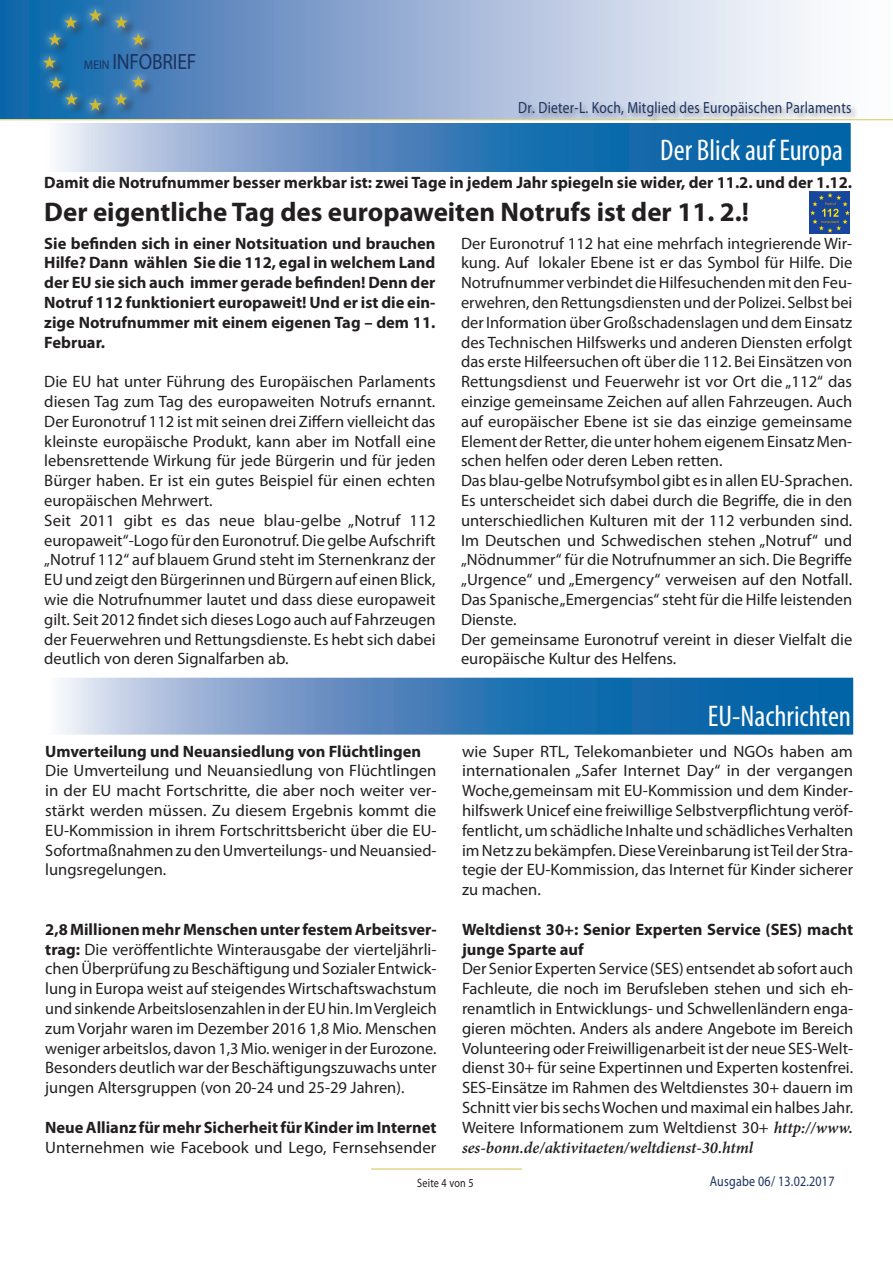
<style>
.page{position:relative;width:893px;height:1263px;background:#fff}
.page>*{position:absolute;margin:0;border:0;box-sizing:border-box;transform-origin:0 0}
.t1{font:condensed 30px "Myriad Pro";color:#fff}
.t2{font:700 27px "Myriad Pro";color:#231f20}
.t3{font:22.05px "Myriad Pro";letter-spacing:-.01em;color:#1b325f;scale:.88 1}
.t4{font:16.5px/19.8px "Myriad Pro";color:#231f20;text-align:justify}
.t5{font:700 16.5px/19.8px "Myriad Pro";color:#231f20}
.t6{font:italic 600 16.5px "Minion Pro";letter-spacing:-.005em;color:#231f20}
.t7{font:16.2px "Myriad Pro";letter-spacing:.02em;color:#1b325f;scale:.83 1}
.t8{font:14.4px "Myriad Pro";letter-spacing:.02em;color:#1b325f;scale:.83 1}
.t9{font:12.15px "Myriad Pro";letter-spacing:.02em;color:#231f20;scale:.83 1}
.s1{font-size:12.75px}
.s2{font-weight:700}
.s3{font-family:"Minion Pro";font-weight:600;font-style:italic}
</style>
<div class="page">
<hr style="left:0;top:119px;width:893px;height:1px;background:#e0d584">
<hr style="left:371px;top:1168px;width:151px;height:2px;background:#e0d584">
<svg style="left:0;top:0;width:811px;height:119px;background:#9cb4d7"></svg>
<div style="left:42px;top:8px;width:113px;height:114px;background:#231f20;opacity:.75"></div>
<div style="left:35px;top:1px;width:118px;height:118px;background:#fff;opacity:.75"></div>
<svg style="left:89px;top:9px;width:13px;height:12px"></svg>
<svg style="left:43px;top:56px;width:13px;height:12px"></svg>
<svg style="left:89px;top:98px;width:13px;height:13px"></svg>
<svg style="left:115px;top:76px;width:30px;height:29px"></svg>
<svg style="left:49px;top:76px;width:29px;height:29px"></svg>
<svg style="left:48px;top:16px;width:29px;height:29px"></svg>
<svg style="left:115px;top:16px;width:30px;height:29px"></svg>
<div style="left:518px;top:100px;width:340px;height:24px;background:#231f20;opacity:.39"></div>
<svg style="left:57px;top:126px;width:791px;height:43px;background:#4d89bd"></svg>
<svg style="left:59px;top:681px;width:791px;height:51px;background:#4d89bd"></svg>
<img style="left:809px;top:191px;width:40px;height:42px">
<h3 class="t3" style="left:84px;top:48px;width:129px"><span class="s1">MEIN</span> INFOBRIEF</h3>
<p class="t7" style="left:518px;top:98px;width:403px">Dr. Dieter-L. Koch, Mitglied des Europäischen Parlaments</p>
<h1 class="t1" style="left:660px;top:132px;width:184px">Der Blick auf Europa</h1>
<p class="t5" style="left:44px;top:172px;width:809px">Damit die Notrufnummer besser merkbar ist: zwei Tage in jedem Jahr spiegeln sie wider, der 11.2. und der 1.12.</p>
<h2 class="t2" style="left:44px;top:194px;width:706px">Der eigentliche Tag des europaweiten Notrufs ist der 11. 2.!</h2>
<p class="t5" style="left:44px;top:232px;width:393px;text-align:justify">Sie befinden sich in einer Notsituation und brauchen Hilfe? Dann wählen Sie die 112, egal in welchem Land der EU sie sich auch immer gerade befinden! Denn der Notruf 112 funktioniert europaweit! Und er ist die ein&shy;zige Notrufnummer mit einem eigenen Tag – dem 11.<br>Februar.</p>
<p class="t4" style="left:44px;top:371px;width:393px;text-align:left">Die EU hat unter Führung des Europäischen Parlaments diesen Tag zum Tag des europaweiten Notrufs ernannt.<br>Der Euronotruf 112 ist mit seinen drei Ziffern vielleicht das kleinste europäische Produkt, kann aber im Notfall eine lebensrettende Wirkung für jede Bürgerin und für jeden Bürger haben. Er ist ein gutes Beispiel für einen echten europäischen Mehrwert.<br>Seit 2011 gibt es das neue blau-gelbe „Notruf 112 europaweit“-Logo für den Euronotruf. Die gelbe Aufschrift „Notruf 112“ auf blauem Grund steht im Sternenkranz der EU und zeigt den Bürgerinnen und Bürgern auf einen Blick, wie die Notrufnummer lautet und dass diese europaweit gilt. Seit 2012 findet sich dieses Logo auch auf Fahrzeugen der Feuerwehren und Rettungsdienste. Es hebt sich dabei deutlich von deren Signalfarben ab.</p>
<p class="t4" style="left:461px;top:233px;width:393px;text-align:left">Der Euronotruf 112 hat eine mehrfach integrierende Wir&shy;kung. Auf lokaler Ebene ist er das Symbol für Hilfe. Die Notrufnummer verbindet die Hilfesuchenden mit den Feu&shy;erwehren, den Rettungsdiensten und der Polizei. Selbst bei der Information über Großschadenslagen und dem Einsatz des Technischen Hilfswerks und anderen Diensten erfolgt das erste Hilfeersuchen oft über die 112. Bei Einsätzen von Rettungsdienst und Feuerwehr ist vor Ort die „112“ das einzige gemeinsame Zeichen auf allen Fahrzeugen. Auch auf europäischer Ebene ist sie das einzige gemeinsame Element der Retter, die unter hohem eigenem Einsatz Men&shy;schen helfen oder deren Leben retten.<br>Das blau-gelbe Notrufsymbol gibt es in allen EU-Sprachen.<br>Es unterscheidet sich dabei durch die Begriffe, die in den unterschiedlichen Kulturen mit der 112 verbunden sind.<br>Im Deutschen und Schwedischen stehen „Notruf“ und „Nödnummer“ für die Notrufnummer an sich. Die Begriffe „Urgence“ und „Emergency“ verweisen auf den Notfall.<br>Das Spanische „Emergencias“ steht für die Hilfe leistenden Dienste.<br>Der gemeinsame Euronotruf vereint in dieser Vielfalt die europäische Kultur des Helfens.</p>
<p class="t5" style="left:45px;top:740px;width:377px">Umverteilung und Neuansiedlung von Flüchtlingen</p>
<p class="t4" style="left:45px;top:761px;width:393px">Die Umverteilung und Neuansiedlung von Flüchtlingen in der EU macht Fortschritte, die aber noch weiter ver&shy;stärkt werden müssen. Zu diesem Ergebnis kommt die EU-Kommission in ihrem Fortschrittsbericht über die EU-Sofortmaßnahmen zu den Umverteilungs- und Neuansied&shy;lungsregelungen.</p>
<p class="t4" style="left:45px;top:919px;width:393px"><span class="s2">2,8 Millionen mehr Menschen unter festem Arbeitsver&shy;trag:</span> Die veröffentlichte Winterausgabe der vierteljährli&shy;chen Überprüfung zu Beschäftigung und Sozialer Entwick&shy;lung in Europa weist auf steigendes Wirtschaftswachstum und sinkende Arbeitslosenzahlen in der EU hin. Im Vergleich zum Vorjahr waren im Dezember 2016 1,8 Mio. Menschen weniger arbeitslos, davon 1,3 Mio. weniger in der Eurozone.<br>Besonders deutlich war der Beschäftigungszuwachs unter jungen Altersgruppen (von 20-24 und 25-29 Jahren).</p>
<p class="t5" style="left:45px;top:1117px;width:393px">Neue Allianz für mehr Sicherheit für Kinder im Internet</p>
<p class="t4" style="left:45px;top:1137px;width:393px">Unternehmen wie Facebook und Lego, Fernsehsender</p>
<h1 class="t1" style="left:708px;top:698px;width:145px">EU-Nachrichten</h1>
<p class="t4" style="left:462px;top:741px;width:393px">wie Super RTL, Telekomanbieter und NGOs haben am internationalen „Safer Internet Day“ in der vergangen Woche,gemeinsam mit EU-Kommission und dem Kinder&shy;hilfswerk Unicef eine freiwillige Selbstverpflichtung veröf&shy;fentlicht, um schädliche Inhalte und schädliches Verhalten im Netz zu bekämpfen. Diese Vereinbarung ist Teil der Stra&shy;tegie der EU-Kommission, das Internet für Kinder sicherer zu machen.</p>
<p class="t5" style="left:462px;top:919px;width:393px">Weltdienst 30+: Senior Experten Service (SES) macht junge Sparte auf</p>
<p class="t4" style="left:462px;top:959px;width:393px">Der Senior Experten Service (SES) entsendet ab sofort auch Fachleute, die noch im Berufsleben stehen und sich eh&shy;renamtlich in Entwicklungs- und Schwellenländern enga&shy;gieren möchten. Anders als andere Angebote im Bereich Volunteering oder Freiwilligenarbeit ist der neue SES-Welt&shy;dienst 30+ für seine Expertinnen und Experten kostenfrei.<br>SES-Einsätze im Rahmen des Weltdienstes 30+ dauern im Schnitt vier bis sechs Wochen und maximal ein halbes Jahr.<br>Weitere Informationem zum Weltdienst 30+ <span class="s3">http://www.</span></p>
<p class="t6" style="left:462px;top:1136px;width:293px">ses-bonn.de/aktivitaeten/weltdienst-30.html</p>
<p class="t9" style="left:417px;top:1175px;width:69px">Seite 4 von 5</p>
<p class="t8" style="left:710px;top:1172px;width:152px">Ausgabe 06/ 13.02.2017</p>
</div>
